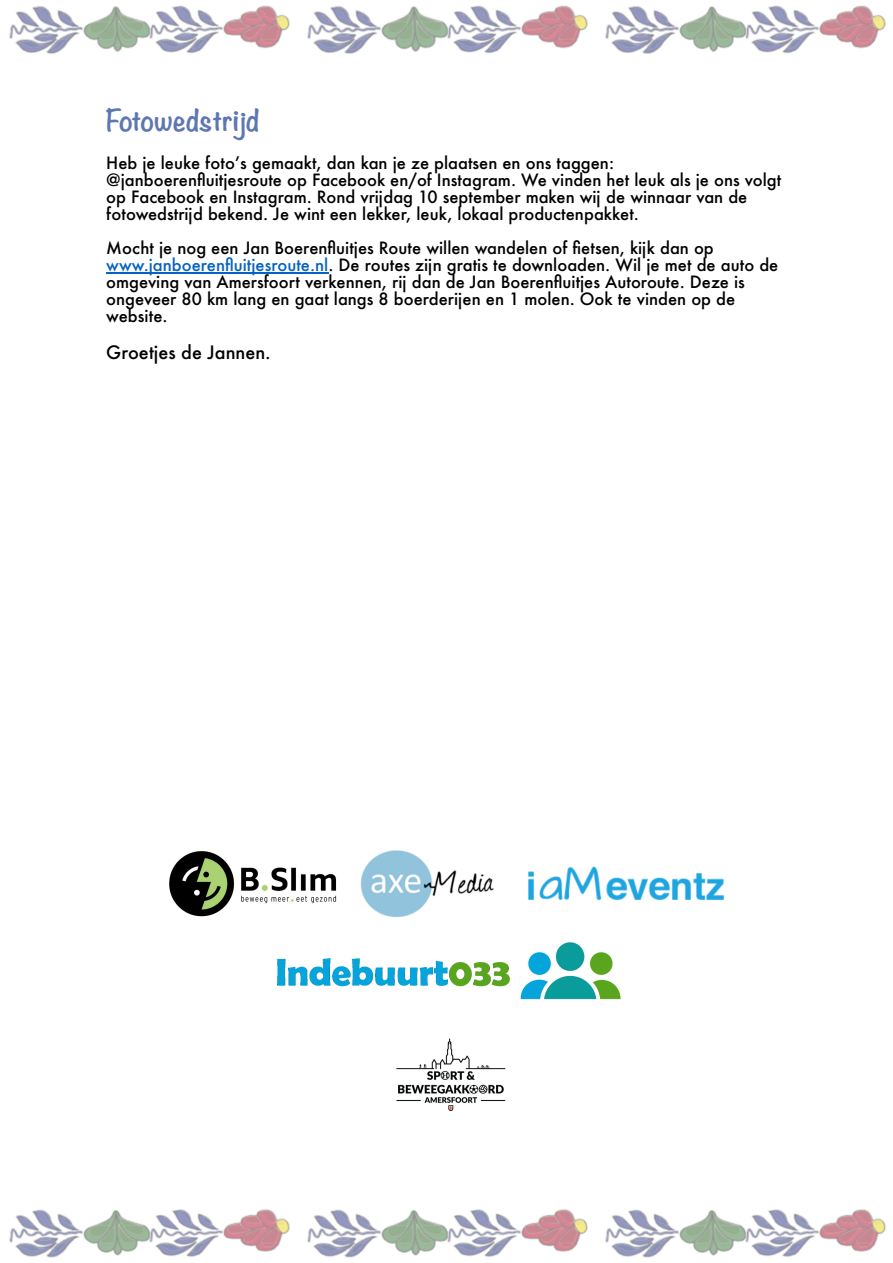
<style>
.page{position:relative;width:893px;height:1263px;background:#fff}
.page>*{position:absolute;margin:0;border:0;box-sizing:border-box;transform-origin:0 0}
.t1{font:700 27px "Noteworthy";color:#5e77b2}
.t2{font:500 18px "Futura";color:#000}
.t3{font:500 16.5px/17px "Futura";color:#000}
.s1{color:#0563c1}
</style>
<div class="page">
<img style="left:9px;top:5px;width:877px;height:1253px">
<hr style="left:106px;top:273px;width:222px;height:1px;background:#0563c1">
<img style="left:106px;top:827px;width:681px;height:308px">
<h1 class="t1" style="left:106px;top:102px;width:156px">Fotowedstrĳd</h1>
<p class="t3" style="left:106px;top:156px;width:676px">Heb je leuke fotoʼs gemaakt, dan kan je ze plaatsen en ons taggen: @janboerenfluitjesroute op Facebook en/of Instagram. We vinden het leuk als je ons volgt op Facebook en Instagram. Rond vrĳdag 10 september maken wĳ de winnaar van de fotowedstrĳd bekend. Je wint een lekker, leuk, lokaal productenpakket.</p>
<p class="t3" style="left:106px;top:241px;width:674px">Mocht je nog een Jan Boerenfluitjes Route willen wandelen of fietsen, kĳk dan op <span class="s1">www.janboerenfluitjesroute.nl</span>. De routes zĳn gratis te downloaden. Wil je met de auto de omgeving van Amersfoort verkennen, rĳ dan de Jan Boerenfluitjes Autoroute. Deze is ongeveer 80 km lang en gaat langs 8 boerderĳen en 1 molen. Ook te vinden op de website.</p>
<p class="t2" style="left:106px;top:344px;width:166px">Groetjes de Jannen.</p>
</div>
